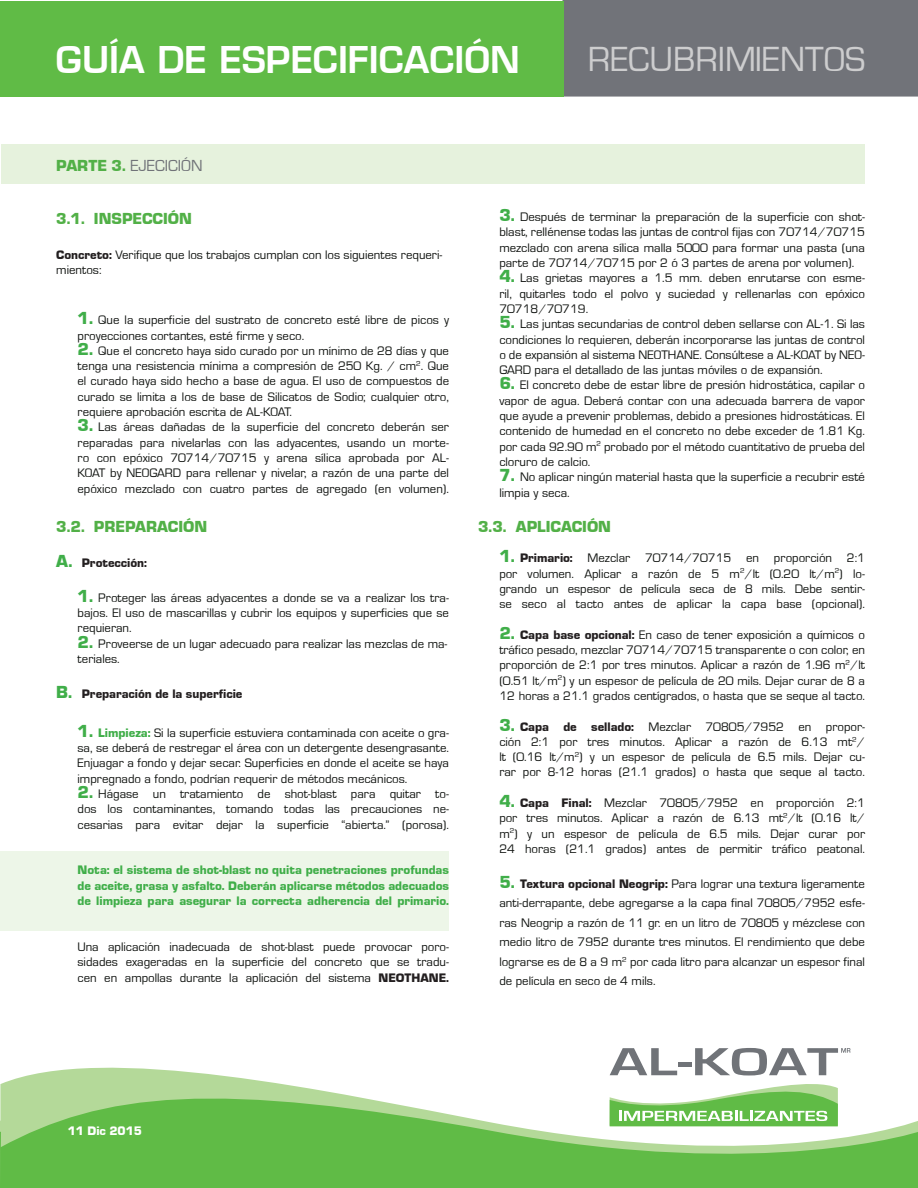
<style>
.page{position:relative;width:918px;height:1188px;background:#fff}
.page>*{position:absolute;margin:0;border:0;box-sizing:border-box;transform-origin:0 0}
.t1{font:600 36px "Eurostile LT Std";color:#fff}
.t2{font:36px "Eurostile Roman DTC";color:#cdcdce}
.t3{font:16.5px "Eurostile Black DTC";color:#52b047}
.t4{font:16.5px "Eurostile Roman DTC";color:#707378}
.NUMEROS{font:12.75px/15.3px "Eurostile Roman DTC";color:#0f120f;text-align:justify}
.NUMEROS-2{font:12.75px/15.3px "Eurostile Black DTC";color:#40ae49;text-align:justify}
.letras{font:12.75px "Eurostile Black DTC";color:#231f20}
.t5{font:12.75px "Eurostile Black DTC";color:#fff}
.s1{font-family:"Eurostile Black DTC";color:#52b047}
.s2{font-family:"Eurostile Black DTC";color:#231f20}
.s3{font-family:"Eurostile Black DTC";font-size:18px;color:#40ae49}
.s4{font-size:18px;color:#40ae49}
.s5{font-family:"Eurostile Black DTC";color:#40ae49}
</style>
<div class="page">
<div style="left:562px;top:0;width:356px;height:97px;background:#717379"></div>
<div style="left:0;top:1px;width:564px;height:96px;background:#60bb46"></div>
<svg style="left:12px;top:1048px;width:839px;height:32px"></svg>
<svg style="left:0;top:1080px;width:918px;height:108px;fill:#60bb46"></svg>
<svg style="left:610px;top:1048px;width:240px;height:78px"></svg>
<div style="left:0;top:851px;width:449px;height:80px;background:#edf6e8"></div>
<div style="left:1px;top:145px;width:864px;height:39px;background:#e6f2dd"></div>
<h1 class="t1" style="left:56px;top:38px;width:466px">GUÍA DE ESPECIFICACIÓN</h1>
<h1 class="t2" style="left:588px;top:40px;width:279px">RECUBRIMIENTOS</h1>
<p class="t4" style="left:56px;top:157px;width:148px"><span class="s1">PARTE 3.</span> EJECICIÓN</p>
<p class="t3" style="left:56px;top:209px;width:137px">3.1. INSPECCIÓN</p>
<p class="NUMEROS" style="left:56px;top:247px;width:388px"><span class="s2">Concreto:</span> Verifique que los trabajos cumplan con los siguientes requeri&shy;mientos:</p>
<p class="NUMEROS" style="left:78px;top:312px;width:373px"><span class="s3">1.</span> Que la superficie del sustrato de concreto esté libre de picos y proyecciones cortantes, esté firme y seco.</p>
<p class="NUMEROS" style="left:78px;top:343px;width:373px"><span class="s3">2.</span> Que el concreto haya sido curado por un mínimo de 28 días y que tenga una resistencia mínima a compresión de 250 Kg. / cm<sup>2</sup>. Que el curado haya sido hecho a base de agua. El uso de compuestos de curado se limita a los de base de Silicatos de Sodio; cualquier otro, requiere aprobación escrita de AL-KOAT.</p>
<p class="NUMEROS" style="left:78px;top:420px;width:373px"><span class="s3">3.</span> Las áreas dañadas de la superficie del concreto deberán ser reparadas para nivelarlas con las adyacentes, usando un morte&shy;ro con epóxico 70714/70715 y arena sílica aprobada por AL-KOAT by NEOGARD para rellenar y nivelar, a razón de una parte del epóxico mezclado con cuatro partes de agregado (en volumen).</p>
<p class="t3" style="left:56px;top:518px;width:152px">3.2. PREPARACIÓN</p>
<p class="letras" style="left:56px;top:556px;width:92px"><span class="s4">A.</span> Protección:</p>
<p class="NUMEROS" style="left:78px;top:590px;width:373px"><span class="s3">1.</span> Proteger las áreas adyacentes a donde se va a realizar los tra&shy;bajos. El uso de mascarillas y cubrir los equipos y superficies que se requieran.</p>
<p class="NUMEROS" style="left:78px;top:636px;width:372px"><span class="s3">2.</span> Proveerse de un lugar adecuado para realizar las mezclas de ma&shy;teriales.</p>
<p class="letras" style="left:56px;top:687px;width:188px"><span class="s4">B.</span> Preparación de la superficie</p>
<p class="NUMEROS" style="left:78px;top:725px;width:373px"><span class="s3">1.</span> <span class="s5">Limpieza:</span> Si la superficie estuviera contaminada con aceite o gra&shy;sa, se deberá de restregar el área con un detergente desengrasante.<br>Enjuagar a fondo y dejar secar. Superficies en donde el aceite se haya impregnado a fondo, podrían requerir de métodos mecánicos.</p>
<p class="NUMEROS" style="left:78px;top:786px;width:373px"><span class="s3">2.</span> Hágase un tratamiento de shot-blast para quitar to&shy;dos los contaminantes, tomando todas las precauciones ne&shy;cesarias para evitar dejar la superficie “abierta.” (porosa).</p>
<p class="NUMEROS-2" style="left:78px;top:863px;width:373px">Nota: el sistema de shot-blast no quita penetraciones profundas de aceite, grasa y asfalto. Deberán aplicarse métodos adecuados de limpieza para asegurar la correcta adherencia del primario.</p>
<p class="NUMEROS" style="left:78px;top:939px;width:373px">Una aplicación inadecuada de shot-blast puede provocar poro&shy;sidades exageradas en la superficie del concreto que se tradu&shy;cen en ampollas durante la aplicación del sistema <span class="s2">NEOTHANE.</span></p>
<p class="NUMEROS" style="left:499px;top:209px;width:367px"><span class="s3">3.</span> Después de terminar la preparación de la superficie con shot&shy;blast, rellénense todas las juntas de control fijas con 70714/70715 mezclado con arena sílica malla 5000 para formar una pasta (una parte de 70714/70715 por 2 ó 3 partes de arena por volumen).</p>
<p class="NUMEROS" style="left:499px;top:271px;width:367px"><span class="s3">4.</span> Las grietas mayores a 1.5 mm. deben enrutarse con esme&shy;ril, quitarles todo el polvo y suciedad y rellenarlas con epóxico 70718/70719.</p>
<p class="NUMEROS" style="left:499px;top:317px;width:367px"><span class="s3">5.</span> Las juntas secundarias de control deben sellarse con AL-1. Si las condiciones lo requieren, deberán incorporarse las juntas de control o de expansión al sistema NEOTHANE. Consúltese a AL-KOAT by NEO-GARD para el detallado de las juntas móviles o de expansión.</p>
<p class="NUMEROS" style="left:499px;top:378px;width:367px"><span class="s3">6.</span> El concreto debe de estar libre de presión hidrostática, capilar o vapor de agua. Deberá contar con una adecuada barrera de vapor que ayude a prevenir problemas, debido a presiones hidrostáticas. El contenido de humedad en el concreto no debe exceder de 1.81 Kg. por cada 92.90 m<sup>2</sup> probado por el método cuantitativo de prueba del cloruro de calcio.</p>
<p class="NUMEROS" style="left:499px;top:470px;width:367px"><span class="s3">7.</span> No aplicar ningún material hasta que la superficie a recubrir esté limpia y seca.</p>
<p class="t3" style="left:478px;top:517px;width:134px">3.3. APLICACIÓN</p>
<p class="NUMEROS" style="left:499px;top:551px;width:367px"><span class="s3">1.</span> <span class="s2">Primario:</span> Mezclar 70714/70715 en proporción 2:1 por volumen. Aplicar a razón de 5 m<sup>2</sup>/lt (0.20 lt/m<sup>2</sup>) lo&shy;grando un espesor de película seca de 8 mils. Debe sentir&shy;se seco al tacto antes de aplicar la capa base (opcional).</p>
<p class="NUMEROS" style="left:499px;top:627px;width:367px"><span class="s3">2.</span> <span class="s2">Capa base opcional:</span> En caso de tener exposición a químicos o tráfico pesado, mezclar 70714/70715 transparente o con color, en proporción de 2:1 por tres minutos. Aplicar a razón de 1.96 m<sup>2</sup>/lt (0.51 lt/m<sup>2</sup>) y un espesor de película de 20 mils. Dejar curar de 8 a 12 horas a 21.1 grados centígrados, o hasta que se seque al tacto.</p>
<p class="NUMEROS" style="left:499px;top:719px;width:367px"><span class="s3">3.</span> <span class="s2">Capa de sellado:</span> Mezclar 70805/7952 en propor&shy;ción 2:1 por tres minutos. Aplicar a razón de 6.13 mt<sup>2</sup>/ lt (0.16 lt/m<sup>2</sup>) y un espesor de película de 6.5 mils. Dejar cu&shy;rar por 8-12 horas (21.1 grados) o hasta que seque al tacto.</p>
<p class="NUMEROS" style="left:499px;top:795px;width:367px"><span class="s3">4.</span> <span class="s2">Capa Final:</span> Mezclar 70805/7952 en proporción 2:1 por tres minutos. Aplicar a razón de 6.13 mt<sup>2</sup>/lt (0.16 lt/ m<sup>2</sup>) y un espesor de película de 6.5 mils. Dejar curar por 24 horas (21.1 grados) antes de permitir tráfico peatonal.</p>
<p class="NUMEROS" style="left:499px;top:874px;width:367px;line-height:19.5px"><span class="s3">5.</span> <span class="s2">Textura opcional Neogrip:</span> Para lograr una textura ligeramente anti-derrapante, debe agregarse a la capa final 70805/7952 esfe&shy;ras Neogrip a razón de 11 gr. en un litro de 70805 y mézclese con medio litro de 7952 durante tres minutos. El rendimiento que debe lograrse es de 8 a 9 m<sup>2</sup> por cada litro para alcanzar un espesor final de película en seco de 4 mils.</p>
<p class="t5" style="left:68px;top:1124px;width:76px">11 Dic 2015</p>
</div>
